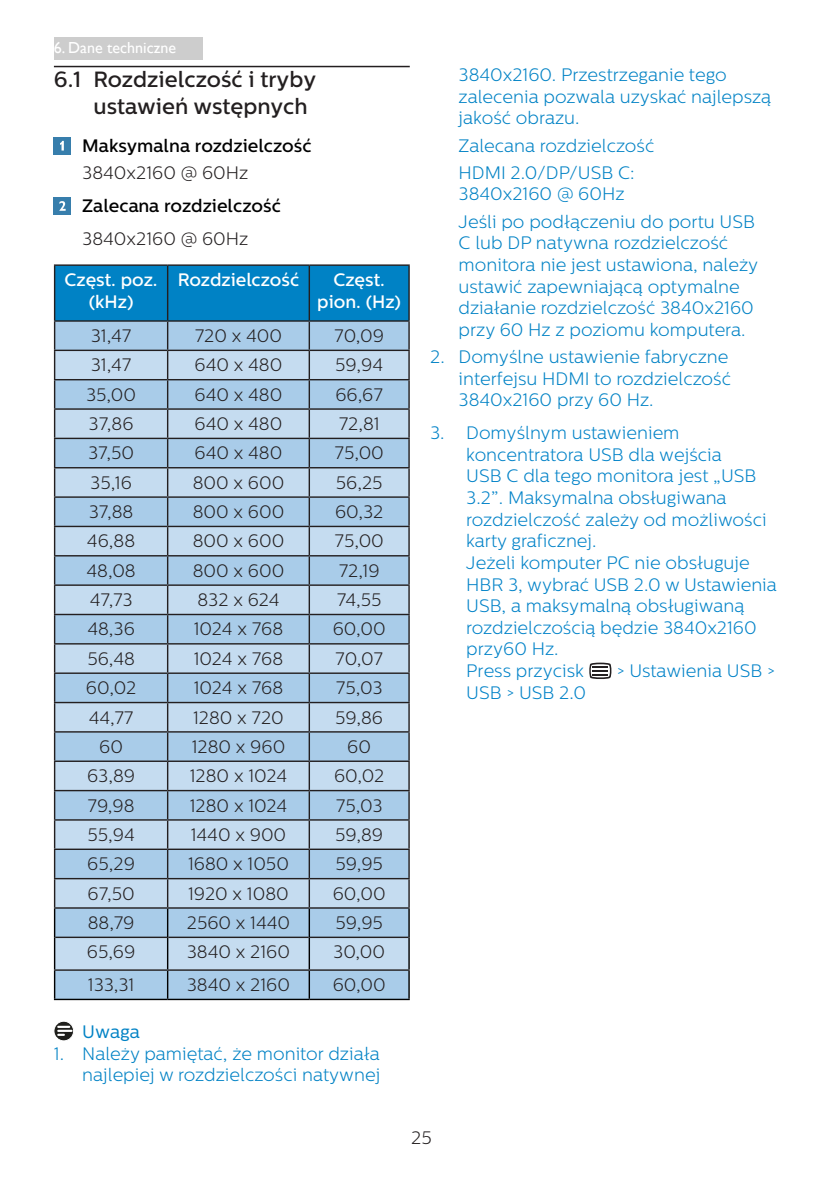
<style>
.page{position:relative;width:840px;height:1191px;background:#fff}
.page>*{position:absolute;margin:0;border:0;box-sizing:border-box;transform-origin:0 0}
.t1{font:500 22px/26.4px "Centrale Sans";color:#231f20}
.t2{font:300 18px "Centrale Sans";color:#231f20}
.Note_body{font:300 18px/21.6px "Centrale Sans";color:#0082c5}
.Note_body-2{font:300 18px/21.6px "Centrale Sans";color:#0082c8}
.Heading_4{font:500 18px "Centrale Sans";color:#000}
.t3{font:500 18px/21.6px "Centrale Sans";color:#fff;text-align:center}
.Heading_4_Blue{font:18px "Centrale Sans";color:#0082c5}
.t4{font:16px "Gill Sans Alt One WGL";color:#fff}
</style>
<div class="page">
<div style="left:54px;top:37px;width:149px;height:23px;background:#cdcdcd"></div>
<hr style="left:54px;top:66px;width:355px;height:1px;background:#231f20">
<div style="left:54px;top:137px;width:17px;height:17px;background:#377eac"></div>
<svg style="left:60px;top:141px;width:4px;height:9px"></svg>
<div style="left:54px;top:197px;width:17px;height:17px;background:#377eac"></div>
<svg style="left:59px;top:201px;width:7px;height:10px"></svg>
<div style="left:55px;top:970px;width:353px;height:28px;background:#a9cce9"></div>
<div style="left:55px;top:938px;width:353px;height:31px;background:#c5dcf0"></div>
<hr style="left:54px;top:264px;width:113px;height:2px;background:#231f20">
<hr style="left:167px;top:264px;width:142px;height:2px;background:#231f20">
<hr style="left:309px;top:264px;width:100px;height:2px;background:#231f20">
<hr style="left:55px;top:936px;width:112px;height:2px;background:#231f20">
<hr style="left:168px;top:936px;width:140px;height:2px;background:#231f20">
<hr style="left:310px;top:936px;width:98px;height:2px;background:#231f20">
<hr style="left:54px;top:969px;width:113px;height:1px;background:#231f20">
<hr style="left:167px;top:969px;width:142px;height:1px;background:#231f20">
<hr style="left:309px;top:969px;width:100px;height:1px;background:#231f20">
<svg style="left:54px;top:265px;width:355px;height:672px;background:#9ec2dc"></svg>
<hr style="left:54px;top:937px;width:1px;height:32px;background:#000">
<hr style="left:167px;top:937px;width:1px;height:32px;background:#000">
<hr style="left:308px;top:937px;width:2px;height:32px;background:#000">
<hr style="left:408px;top:937px;width:1px;height:32px;background:#000">
<svg style="left:54px;top:970px;width:1px;height:28px"></svg>
<svg style="left:167px;top:970px;width:1px;height:28px"></svg>
<hr style="left:308px;top:970px;width:2px;height:28px;background:#000">
<svg style="left:408px;top:970px;width:1px;height:28px"></svg>
<hr style="left:54px;top:998px;width:113px;height:2px;background:#000">
<hr style="left:167px;top:998px;width:142px;height:2px;background:#000">
<hr style="left:309px;top:998px;width:100px;height:2px;background:#000">
<svg style="left:54px;top:1021px;width:20px;height:19px"></svg>
<div style="left:54px;top:1021px;width:20px;height:19px;border:1px solid #fff;border-radius:50%"></div>
<svg style="left:58px;top:1025px;width:13px;height:11px"></svg>
<svg style="left:589px;top:662px;width:22px;height:17px"></svg>
<p class="t4" style="left:54px;top:36px;width:124px">6. Dane techniczne</p>
<p class="t1" style="left:94px;top:67px;width:224px;text-indent:-40px">6.1 Rozdzielczość i tryby ustawień wstępnych</p>
<p class="Heading_4" style="left:82px;top:135px;width:231px">Maksymalna rozdzielczość</p>
<p class="t2" style="left:82px;top:162px;width:167px">3840x2160 @ 60Hz</p>
<p class="Heading_4" style="left:82px;top:195px;width:200px">Zalecana rozdzielczość</p>
<p class="t2" style="left:82px;top:228px;width:167px">3840x2160 @ 60Hz</p>
<p class="t3" style="left:65px;top:269px;width:94px">Częst. poz. (kHz)</p>
<p class="t3" style="left:178px;top:269px;width:123px">Rozdzielczość</p>
<p class="t3" style="left:317px;top:269px;width:85px">Częst. pion. (Hz)</p>
<p class="t2" style="left:91px;top:325px;width:42px">31,47</p>
<p class="t2" style="left:195px;top:325px;width:89px">720 x 400</p>
<p class="t2" style="left:334px;top:325px;width:51px">70,09</p>
<p class="t2" style="left:91px;top:355px;width:42px">31,47</p>
<p class="t2" style="left:194px;top:355px;width:89px">640 x 480</p>
<p class="t2" style="left:335px;top:355px;width:49px">59,94</p>
<p class="t2" style="left:86px;top:384px;width:51px">35,00</p>
<p class="t2" style="left:194px;top:384px;width:89px">640 x 480</p>
<p class="t2" style="left:335px;top:384px;width:49px">66,67</p>
<p class="t2" style="left:89px;top:413px;width:46px">37,86</p>
<p class="t2" style="left:194px;top:413px;width:89px">640 x 480</p>
<p class="t2" style="left:338px;top:413px;width:42px">72,81</p>
<p class="t2" style="left:88px;top:443px;width:47px">37,50</p>
<p class="t2" style="left:194px;top:443px;width:89px">640 x 480</p>
<p class="t2" style="left:334px;top:443px;width:51px">75,00</p>
<p class="t2" style="left:90px;top:472px;width:43px">35,16</p>
<p class="t2" style="left:193px;top:472px;width:93px">800 x 600</p>
<p class="t2" style="left:335px;top:472px;width:48px">56,25</p>
<p class="t2" style="left:89px;top:501px;width:46px">37,88</p>
<p class="t2" style="left:193px;top:501px;width:93px">800 x 600</p>
<p class="t2" style="left:335px;top:501px;width:50px">60,32</p>
<p class="t2" style="left:87px;top:531px;width:50px">46,88</p>
<p class="t2" style="left:193px;top:531px;width:93px">800 x 600</p>
<p class="t2" style="left:334px;top:531px;width:51px">75,00</p>
<p class="t2" style="left:86px;top:560px;width:51px">48,08</p>
<p class="t2" style="left:193px;top:560px;width:93px">800 x 600</p>
<p class="t2" style="left:338px;top:560px;width:42px">72,19</p>
<p class="t2" style="left:90px;top:589px;width:44px">47,73</p>
<p class="t2" style="left:197px;top:589px;width:83px">832 x 624</p>
<p class="t2" style="left:336px;top:589px;width:46px">74,55</p>
<p class="t2" style="left:87px;top:619px;width:49px">48,36</p>
<p class="t2" style="left:194px;top:619px;width:91px">1024 x 768</p>
<p class="t2" style="left:332px;top:619px;width:54px">60,00</p>
<p class="t2" style="left:87px;top:648px;width:49px">56,48</p>
<p class="t2" style="left:194px;top:648px;width:91px">1024 x 768</p>
<p class="t2" style="left:335px;top:648px;width:49px">70,07</p>
<p class="t2" style="left:86px;top:677px;width:52px">60,02</p>
<p class="t2" style="left:194px;top:677px;width:91px">1024 x 768</p>
<p class="t2" style="left:335px;top:677px;width:48px">75,03</p>
<p class="t2" style="left:89px;top:707px;width:46px">44,77</p>
<p class="t2" style="left:193px;top:707px;width:92px">1280 x 720</p>
<p class="t2" style="left:335px;top:707px;width:49px">59,86</p>
<p class="t2" style="left:99px;top:736px;width:25px">60</p>
<p class="t2" style="left:191px;top:736px;width:95px">1280 x 960</p>
<p class="t2" style="left:347px;top:736px;width:25px">60</p>
<p class="t2" style="left:87px;top:765px;width:50px">63,89</p>
<p class="t2" style="left:190px;top:765px;width:99px">1280 x 1024</p>
<p class="t2" style="left:334px;top:765px;width:52px">60,02</p>
<p class="t2" style="left:87px;top:795px;width:49px">79,98</p>
<p class="t2" style="left:190px;top:795px;width:99px">1280 x 1024</p>
<p class="t2" style="left:335px;top:795px;width:48px">75,03</p>
<p class="t2" style="left:87px;top:824px;width:49px">55,94</p>
<p class="t2" style="left:191px;top:824px;width:97px">1440 x 900</p>
<p class="t2" style="left:335px;top:824px;width:49px">59,89</p>
<p class="t2" style="left:87px;top:853px;width:49px">65,29</p>
<p class="t2" style="left:188px;top:853px;width:102px">1680 x 1050</p>
<p class="t2" style="left:335px;top:853px;width:49px">59,95</p>
<p class="t2" style="left:88px;top:883px;width:48px">67,50</p>
<p class="t2" style="left:188px;top:883px;width:102px">1920 x 1080</p>
<p class="t2" style="left:332px;top:883px;width:54px">60,00</p>
<p class="t2" style="left:88px;top:912px;width:48px">88,79</p>
<p class="t2" style="left:187px;top:912px;width:105px">2560 x 1440</p>
<p class="t2" style="left:335px;top:912px;width:49px">59,95</p>
<p class="t2" style="left:87px;top:942px;width:50px">65,69</p>
<p class="t2" style="left:187px;top:942px;width:105px">3840 x 2160</p>
<p class="t2" style="left:333px;top:942px;width:53px">30,00</p>
<p class="t2" style="left:88px;top:974px;width:48px">133,31</p>
<p class="t2" style="left:187px;top:974px;width:105px">3840 x 2160</p>
<p class="t2" style="left:332px;top:974px;width:54px">60,00</p>
<p class="Heading_4_Blue" style="left:82px;top:1021px;width:59px">Uwaga</p>
<p class="Note_body" style="left:54px;top:1042px;width:328px;text-align:right">1. Należy pamiętać, że monitor działa najlepiej w rozdzielczości natywnej</p>
<p class="Note_body" style="left:458px;top:64px;width:314px">3840x2160. Przestrzeganie tego zalecenia pozwala uzyskać najlepszą jakość obrazu.</p>
<p class="Note_body" style="left:458px;top:135px;width:197px">Zalecana rozdzielczość</p>
<p class="Note_body" style="left:458px;top:162px;width:177px">HDMI 2.0/DP/USB C:<br>3840x2160 @ 60Hz</p>
<p class="Note_body" style="left:458px;top:211px;width:301px">Jeśli po podłączeniu do portu USB C lub DP natywna rozdzielczość monitora nie jest ustawiona, należy ustawić zapewniającą optymalne działanie rozdzielczość 3840x2160 przy 60 Hz z poziomu komputera.</p>
<p class="Note_body" style="left:458px;top:346px;width:274px;text-indent:-28px">2. Domyślne ustawienie fabryczne interfejsu HDMI to rozdzielczość<br>3840x2160 przy 60 Hz.</p>
<p class="Note_body-2" style="left:466px;top:422px;width:312px;text-indent:-36px">3. Domyślnym ustawieniem koncentratora USB dla wejścia<br>USB C dla tego monitora jest „USB<br>3.2”. Maksymalna obsługiwana rozdzielczość zależy od możliwości karty graficznej.<br>Jeżeli komputer PC nie obsługuje<br>HBR 3, wybrać USB 2.0 w Ustawienia<br>USB, a maksymalną obsługiwaną rozdzielczością będzie 3840x2160 przy60 Hz.<br>Press przycisk</p>
<p class="Note_body-2" style="left:616px;top:660px;width:160px">&gt; Ustawienia USB &gt;</p>
<p class="Note_body-2" style="left:466px;top:681px;width:121px">USB &gt; USB 2.0</p>
<p class="t2" style="left:411px;top:1127px;width:22px">25</p>
</div>
